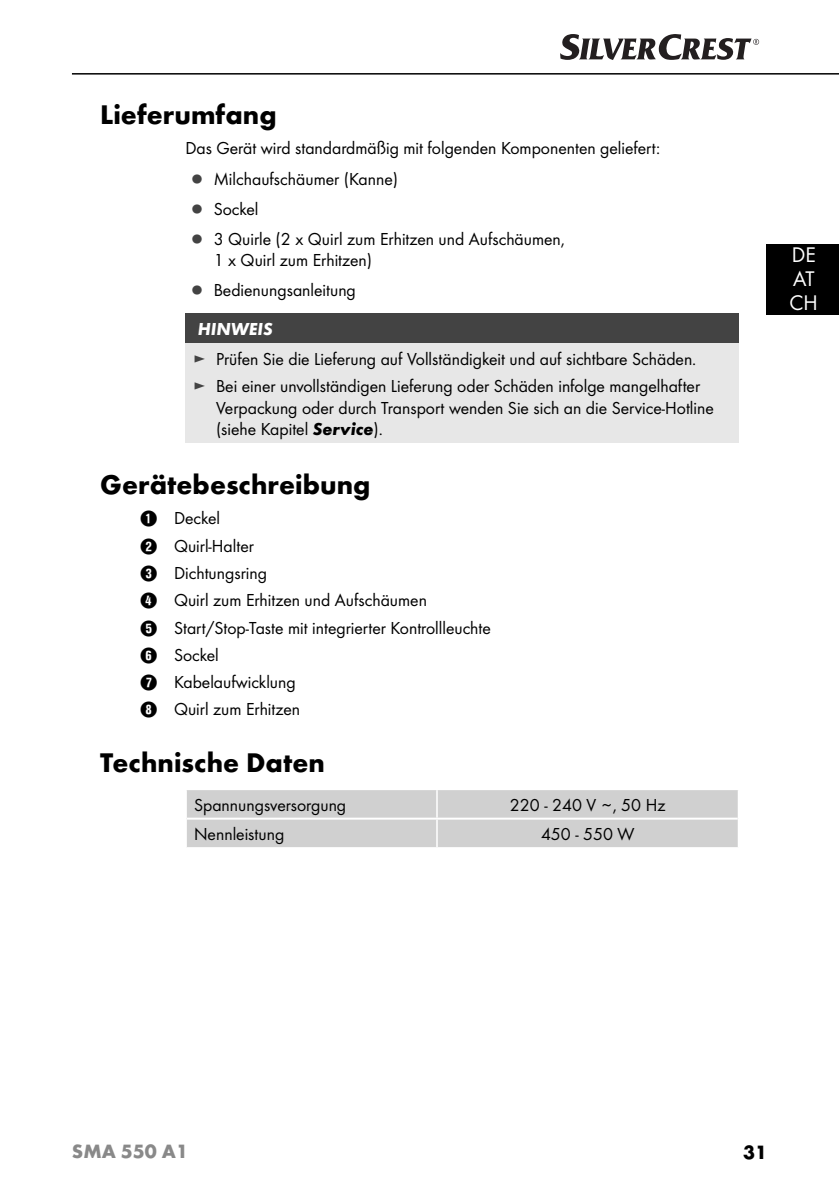
<style>
.page{position:relative;width:839px;height:1191px;background:#fff}
.page>*{position:absolute;margin:0;border:0;box-sizing:border-box;transform-origin:0 0}
.t1{font:700 28px "Futura";color:#000}
.t2{font:22px/24px "Futura Boo";color:#fff}
.t3{font:700 20px "Futura";color:#898989}
.t4{font:700 20px "Futura";color:#000}
.t5{font:18px/27.2px "Futura Boo";color:#000}
.t6{font:italic 700 18px "Futura";color:#fff}
.s1{color:#434343}
.s2{font-family:"Futura";font-weight:700;font-style:italic}
.s3{font-family:"Hako PI Nummern"}
</style>
<div class="page">
<hr style="left:72px;top:73px;width:767px;height:2px;background:#000">
<svg style="left:560px;top:34px;width:199px;height:26px"></svg>
<div style="left:767px;top:244px;width:72px;height:71px;background:#000"></div>
<div style="left:185px;top:313px;width:553px;height:30px;background:#434343"></div>
<div style="left:185px;top:343px;width:553px;height:100px;background:#e7e7e7"></div>
<div style="left:186px;top:790px;width:552px;height:57px;background:#d0d0d0"></div>
<h1 class="t1" style="left:100px;top:104px;width:178px">Lieferumfang</h1>
<p class="t5" style="left:191px;top:134px;width:471px;line-height:30.2px;text-indent:-6px">Das Gerät wird standardmäßig mit folgenden Komponenten geliefert: <span class="s1">▯</span> Milchaufschäumer (Kanne)<br><span class="s1">▯</span> Sockel<br><span class="s1">▯</span> 3 Quirle (2 x Quirl zum Erhitzen und Aufschäumen,</p>
<p class="t5" style="left:191px;top:246px;width:183px;line-height:30.2px;text-indent:23px">1 x Quirl zum Erhitzen) <span class="s1">▯</span> Bedienungsanleitung</p>
<p class="t6" style="left:198px;top:322px;width:76px">HINWEIS</p>
<p class="t5" style="left:193px;top:346px;width:508px"><span class="s1">►</span> Prüfen Sie die Lieferung auf Vollständigkeit und auf sichtbare Schäden. <span class="s1">►</span> Bei einer unvollständigen Lieferung oder Schäden infolge mangelhafter</p>
<p class="t5" style="left:216px;top:398px;width:499px;line-height:21.6px">Verpackung oder durch Transport wenden Sie sich an die Service-Hotline (siehe Kapitel <span class="s2">Service</span>).</p>
<h1 class="t1" style="left:100px;top:474px;width:272px">Gerätebeschreibung</h1>
<p class="t5" style="left:140px;top:506px;width:352px"><span class="s3">1</span> Deckel<br><span class="s3">2</span> Quirl-Halter<br><span class="s3">3</span> Dichtungsring<br><span class="s3">4</span> Quirl zum Erhitzen und Aufschäumen<br><span class="s3">5</span> Start/Stop-Taste mit integrierter Kontrollleuchte<br><span class="s3">6</span> Sockel<br><span class="s3">7</span> Kabelaufwicklung<br><span class="s3">8</span> Quirl zum Erhitzen</p>
<h1 class="t1" style="left:100px;top:751px;width:226px">Technische Daten</h1>
<p class="t5" style="left:194px;top:792px;width:154px">Spannungsversorgung</p>
<p class="t5" style="left:510px;top:792px;width:157px">220 - 240 V ~, 50 Hz</p>
<p class="t5" style="left:194px;top:821px;width:92px">Nennleistung</p>
<p class="t5" style="left:541px;top:821px;width:95px">450 - 550 W</p>
<p class="t2" style="left:790px;top:244px;width:30px">DE<br>AT<br>CH</p>
<p class="t3" style="left:72px;top:1143px;width:118px">SMA 550 A1</p>
<p class="t4" style="left:743px;top:1144px;width:25px">31</p>
</div>
